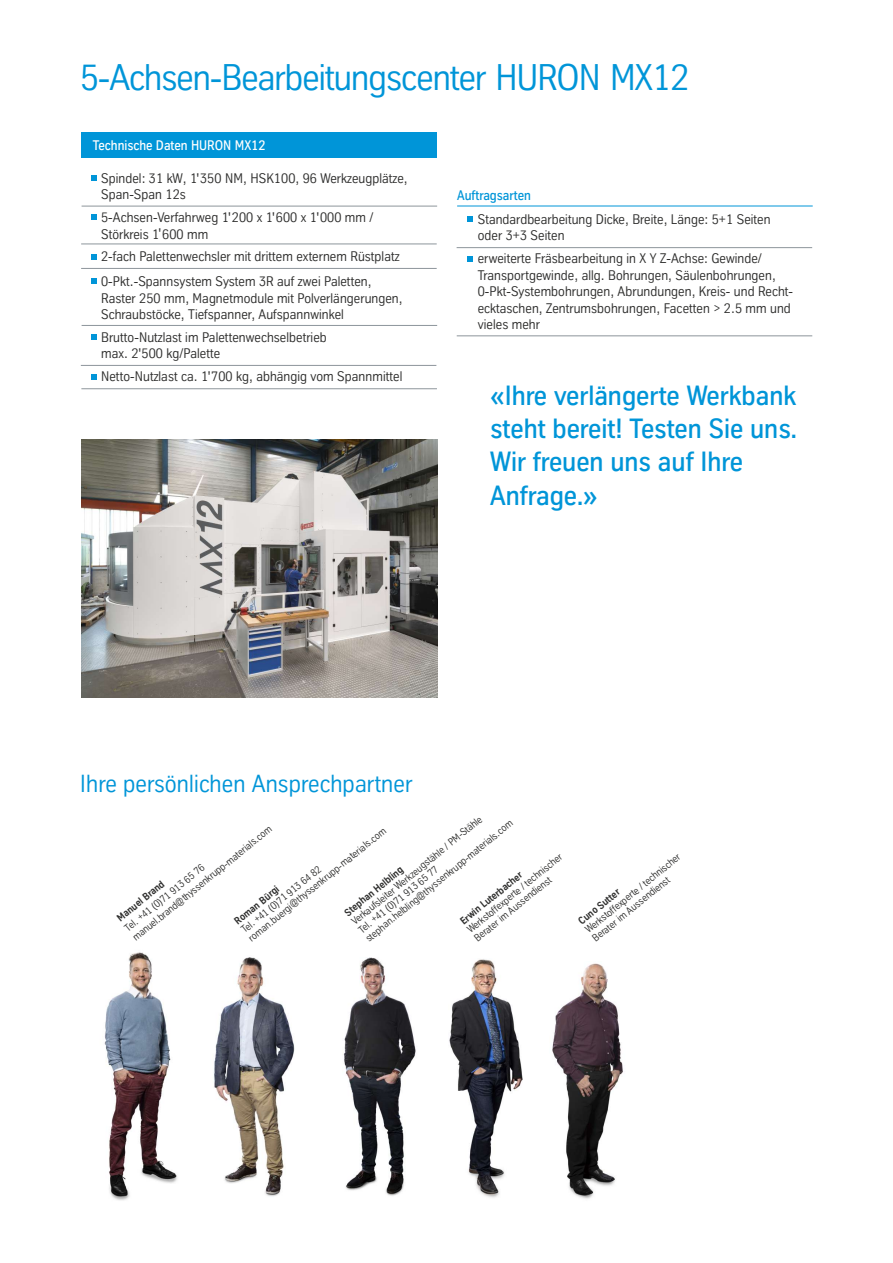
<style>
.page{position:relative;width:893px;height:1263px;background:#fff}
.page>*{position:absolute;margin:0;border:0;box-sizing:border-box;transform-origin:0 0}
.t1{font:36px "TK Type";letter-spacing:-.03em;color:#0095d8}
.t2{font:500 27px/33.2px "TK Type";color:#0095d8}
.t3{font:24px "TK Type";color:#0095d8}
.t4{font:13.5px/16.5px "TK Type";color:#2e2e2d}
.t5{font:500 13.5px "TK Type";color:#fefefe}
.t6{font:500 13.5px "TK Type";color:#0095d8}
.t7{font:10.2px/11.1px "TK Type";color:#2e2e2d}
.t8{font:700 10.2px "TK Type";color:#2e2e2d}
</style>
<div class="page">
<img style="left:81px;top:439px;width:357px;height:258px">
<svg style="left:91px;top:176px;width:6px;height:5px"></svg>
<svg style="left:91px;top:215px;width:6px;height:5px"></svg>
<svg style="left:91px;top:254px;width:6px;height:5px"></svg>
<svg style="left:91px;top:279px;width:6px;height:5px"></svg>
<svg style="left:91px;top:334px;width:6px;height:5px"></svg>
<svg style="left:91px;top:374px;width:6px;height:5px"></svg>
<svg style="left:468px;top:217px;width:5px;height:5px"></svg>
<svg style="left:468px;top:257px;width:5px;height:5px"></svg>
<img style="left:214px;top:957px;width:81px;height:240px">
<img style="left:343px;top:957px;width:73px;height:239px">
<img style="left:449px;top:959px;width:73px;height:239px">
<img style="left:552px;top:963px;width:71px;height:236px">
<div style="left:81px;top:132px;width:355px;height:26px;background:#0095d8"></div>
<hr style="left:81px;top:268px;width:356px;height:1px;background:#8d959b">
<hr style="left:82px;top:206px;width:355px;height:1px;background:#8d959b">
<hr style="left:457px;top:247px;width:355px;height:1px;background:#8d959b">
<hr style="left:457px;top:335px;width:355px;height:1px;background:#8d959b">
<hr style="left:457px;top:206px;width:356px;height:1px;background:#0095d8">
<hr style="left:82px;top:325px;width:355px;height:1px;background:#8d959b">
<hr style="left:81px;top:365px;width:355px;height:1px;background:#8d959b">
<hr style="left:81px;top:388px;width:356px;height:1px;background:#8d959b">
<hr style="left:81px;top:243px;width:356px;height:1px;background:#8d959b">
<img style="left:104px;top:952px;width:73px;height:248px">
<h1 class="t1" style="left:80px;top:62px;width:611px">5-Achsen-Bearbeitungscenter HURON MX12</h1>
<p class="t5" style="left:93px;top:139px;width:174px">Technische Daten HURON MX12</p>
<p class="t4" style="left:101px;top:171px;width:308px">Spindel: 31 kW, 1'350 NM, HSK100, 96 Werkzeugplätze,<br>Span-Span 12s</p>
<p class="t4" style="left:101px;top:210px;width:274px">5-Achsen-Verfahrweg 1'200 x 1'600 x 1'000 mm /<br>Störkreis 1'600 mm</p>
<p class="t4" style="left:101px;top:245px;width:300px;line-height:24.8px">2-fach Palettenwechsler mit drittem externem Rüstplatz<br>0-Pkt.-Spannsystem System 3R auf zwei Paletten,</p>
<p class="t4" style="left:101px;top:290px;width:303px">Raster 250 mm, Magnetmodule mit Polverlängerungen,<br>Schraubstöcke, Tiefspanner, Aufspannwinkel</p>
<p class="t4" style="left:101px;top:330px;width:227px">Brutto-Nutzlast im Palettenwechselbetrieb max. 2'500 kg/Palette</p>
<p class="t4" style="left:101px;top:369px;width:303px">Netto-Nutzlast ca. 1'700 kg, abhängig vom Spannmittel</p>
<p class="t6" style="left:457px;top:189px;width:75px">Auftragsarten</p>
<p class="t4" style="left:478px;top:211px;width:294px">Standardbearbeitung Dicke, Breite, Länge: 5+1 Seiten oder 3+3 Seiten</p>
<p class="t4" style="left:478px;top:251px;width:317px">erweiterte Fräsbearbeitung in X Y Z-Achse: Gewinde/ Transportgewinde, allg. Bohrungen, Säulenbohrungen, 0-Pkt-Systembohrungen, Abrundungen, Kreis- und Recht&shy;ecktaschen, Zentrumsbohrungen, Facetten &gt; 2.5 mm und vieles mehr</p>
<h2 class="t2" style="left:490px;top:381px;width:308px">«Ihre verlängerte Werkbank steht bereit! Testen Sie uns.<br>Wir freuen uns auf Ihre<br>Anfrage.»</h2>
<h3 class="t3" style="left:80px;top:773px;width:334px">Ihre persönlichen Ansprechpartner</h3>
<p class="t7" style="left:350px;top:918px;width:188px;rotate:-39deg">Verkaufsleiter Werkzeugstähle / PM-Stähle<br>Tel. +41 (0)71 913 65 77 stephan.helbling@thyssenkrupp-materials.com</p>
<p class="t7" style="left:122px;top:924px;width:178px;line-height:12.3px;rotate:-39deg">Tel. +41 (0)71 913 65 76 manuel.brand@thyssenkrupp-materials.com</p>
<p class="t7" style="left:240px;top:927px;width:176px;rotate:-39deg">Tel. +41 (0)71 913 64 82 roman.buergi@thyssenkrupp-materials.com</p>
<p class="t7" style="left:465px;top:927px;width:121px;rotate:-39deg">Werkstoffexperte / technischer<br>Berater im Aussendienst</p>
<p class="t8" style="left:343px;top:910px;width:74px;rotate:-39deg">Stephan Helbling</p>
<p class="t8" style="left:459px;top:918px;width:78px;rotate:-39deg">Erwin Luterbacher</p>
<p class="t8" style="left:115px;top:916px;width:60px;rotate:-39deg">Manuel Brand</p>
<p class="t8" style="left:233px;top:918px;width:56px;rotate:-39deg">Roman Bürgi</p>
<p class="t7" style="left:583px;top:927px;width:121px;rotate:-39deg">Werkstoffexperte / technischer<br>Berater im Aussendienst</p>
<p class="t8" style="left:577px;top:918px;width:52px;rotate:-39deg">Cuno Sutter</p>
</div>
